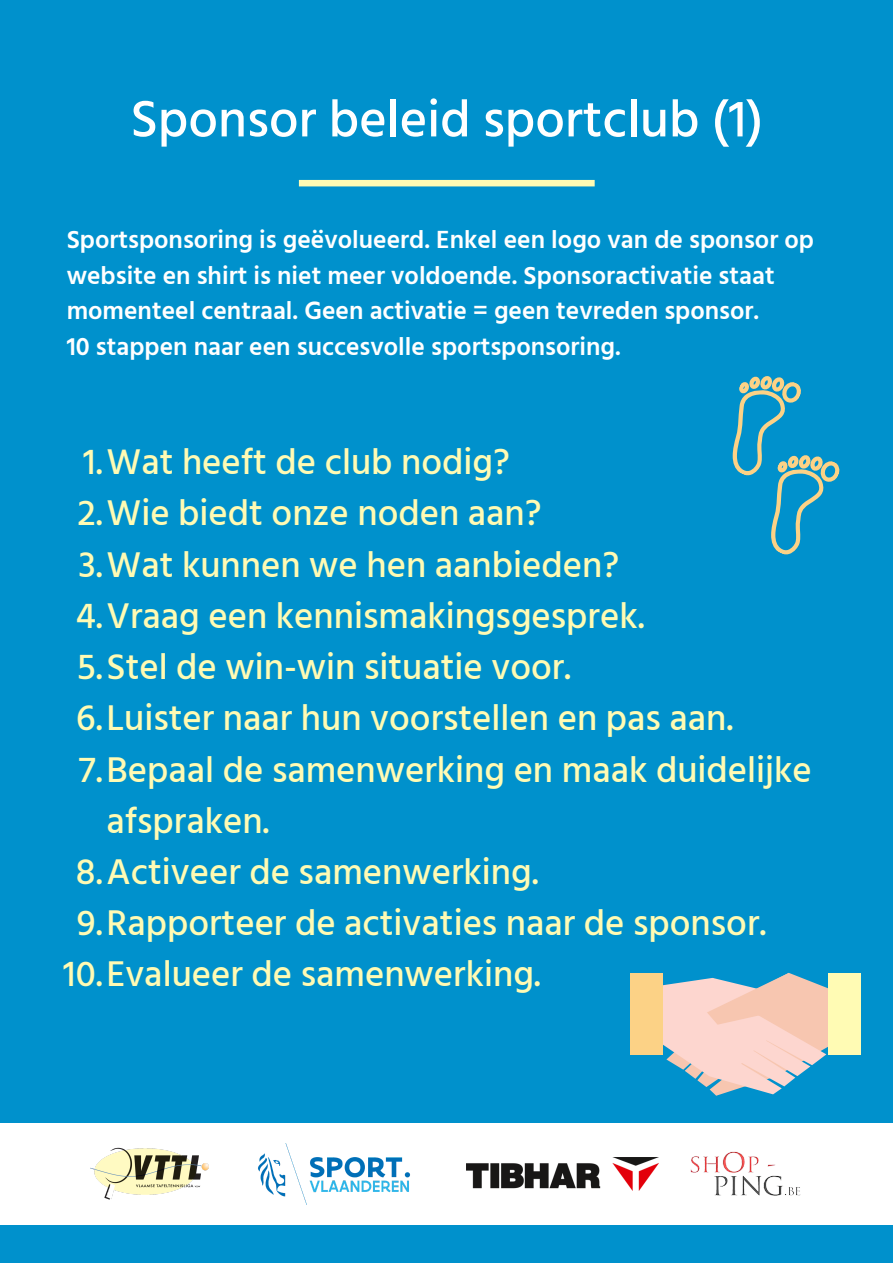
<style>
.page{position:relative;width:893px;height:1263px;background:#0091cc}
.page>*{position:absolute;margin:0;border:0;box-sizing:border-box;transform-origin:0 0}
.t1{font:500 52.5px "Hind Siliguri";color:#fff}
.t2{font:500 36.75px/51.2px "Hind Siliguri";color:#fffbb4}
.t3{font:600 25.5px/35.5px "Hind Siliguri";color:#fff}
</style>
<div class="page">
<div style="left:0;top:1123px;width:893px;height:102px;background:#fff"></div>
<img style="left:90px;top:1147px;width:119px;height:53px">
<img style="left:690px;top:1151px;width:111px;height:45px">
<img style="left:258px;top:1144px;width:152px;height:60px">
<img style="left:467px;top:1157px;width:191px;height:34px">
<div style="left:299px;top:180px;width:295px;height:6px;background:#fffbb4"></div>
<svg style="left:732px;top:376px;width:108px;height:179px"></svg>
<div style="left:828px;top:973px;width:32px;height:81px;background:#fffbb4"></div>
<div style="left:629px;top:973px;width:33px;height:81px;background:#fcd286"></div>
<svg style="left:657px;top:973px;width:174px;height:123px"></svg>
<p class="t1" style="left:130px;top:88px;width:634px">Sponsor beleid sportclub (1)</p>
<p class="t3" style="left:67px;top:222px;width:749px">Sportsponsoring is geëvolueerd. Enkel een logo van de sponsor op website en shirt is niet meer voldoende. Sponsoractivatie staat momenteel centraal. Geen activatie = geen tevreden sponsor.</p>
<p class="t3" style="left:67px;top:328px;width:555px">10 stappen naar een succesvolle sportsponsoring.</p>
<p class="t2" style="left:83px;top:436px;width:428px">1.Wat heeft de club nodig?</p>
<p class="t2" style="left:77px;top:487px;width:465px">2.Wie biedt onze noden aan?</p>
<p class="t2" style="left:78px;top:538px;width:542px">3.Wat kunnen we hen aanbieden?</p>
<p class="t2" style="left:76px;top:589px;width:571px">4.Vraag een kennismakingsgesprek.</p>
<p class="t2" style="left:77px;top:641px;width:496px">5.Stel de win-win situatie voor.</p>
<p class="t2" style="left:76px;top:692px;width:659px">6.Luister naar hun voorstellen en pas aan.</p>
<p class="t2" style="left:106px;top:743px;width:707px;text-indent:-28px">7.Bepaal de samenwerking en maak duidelijke afspraken.</p>
<p class="t2" style="left:76px;top:846px;width:464px">8.Activeer de samenwerking.</p>
<p class="t2" style="left:77px;top:897px;width:691px">9.Rapporteer de activaties naar de sponsor.</p>
<p class="t2" style="left:63px;top:948px;width:479px">10.Evalueer de samenwerking.</p>
</div>
